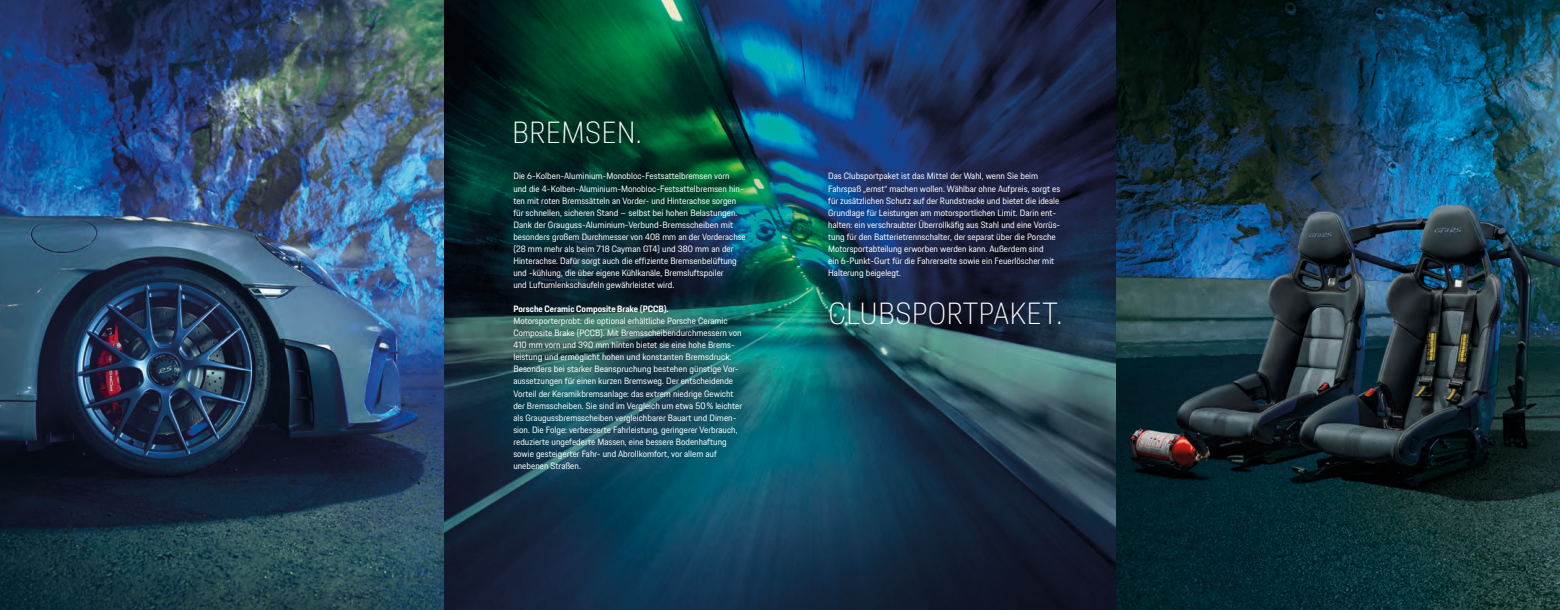
<style>
.page{position:relative;width:1560px;height:610px;background:#fff}
.page>*{position:absolute;margin:0;border:0;box-sizing:border-box;transform-origin:0 0}
.t1{font:100 30px "Porsche Next";letter-spacing:.01em;color:#fff}
.t2{font:9px/12px "Porsche Next";color:#fff}
.t3{font:700 9px "Porsche Next";color:#fff}
</style>
<div class="page">
<img style="left:0;top:0;width:1559px;height:609px">
<h1 class="t1" style="left:512px;top:112px;width:131px">BREMSEN.</h1>
<p class="t2" style="left:513px;top:170px;width:234px">Die 6-Kolben-Aluminium-Monobloc-Festsattelbremsen vorn<br>und die 4-Kolben-Aluminium-Monobloc-Festsattelbremsen hin&shy;ten mit roten Bremssätteln an Vorder- und Hinterachse sorgen für schnellen, sicheren Stand – selbst bei hohen Belastungen.<br>Dank der Grauguss-Aluminium-Verbund-Bremsscheiben mit besonders großem Durchmesser von 408 mm an der Vorderachse (28 mm mehr als beim 718 Cayman GT4) und 380 mm an der Hinterachse. Dafür sorgt auch die effiziente Bremsenbelüftung und -kühlung, die über eigene Kühlkanäle, Bremsluftspoiler<br>und Luftumlenkschaufeln gewährleistet wird.</p>
<p class="t3" style="left:513px;top:303px;width:157px">Porsche Ceramic Composite Brake (PCCB).</p>
<p class="t2" style="left:513px;top:315px;width:230px">Motorsporterprobt: die optional erhältliche Porsche Ceramic Composite Brake (PCCB). Mit Bremsscheibendurchmessern von 410 mm vorn und 390 mm hinten bietet sie eine hohe Brems&shy;leistung und ermöglicht hohen und konstanten Bremsdruck.<br>Besonders bei starker Beanspruchung bestehen günstige Vor&shy;aussetzungen für einen kurzen Bremsweg. Der entscheidende Vorteil der Keramikbremsanlage: das extrem niedrige Gewicht der Bremsscheiben. Sie sind im Vergleich um etwa 50% leichter als Graugussbremsscheiben vergleichbarer Bauart und Dimen&shy;sion. Die Folge: verbesserte Fahrleistung, geringerer Verbrauch, reduzierte ungefederte Massen, eine bessere Bodenhaftung sowie gesteigerter Fahr- und Abrollkomfort, vor allem auf unebenen Straßen.</p>
<p class="t2" style="left:828px;top:170px;width:234px">Das Clubsportpaket ist das Mittel der Wahl, wenn Sie beim Fahrspaß „ernst“ machen wollen. Wählbar ohne Aufpreis, sorgt es für zusätzlichen Schutz auf der Rundstrecke und bietet die ideale Grundlage für Leistungen am motorsportlichen Limit. Darin ent&shy;halten: ein verschraubter Überrollkäfig aus Stahl und eine Vorrüs&shy;tung für den Batterietrennschalter, der separat über die Porsche Motorsportabteilung erworben werden kann. Außerdem sind<br>ein 6-Punkt-Gurt für die Fahrerseite sowie ein Feuerlöscher mit Halterung beigelegt.</p>
<h1 class="t1" style="left:828px;top:293px;width:235px">CLUBSPORTPAKET.</h1>
</div>
